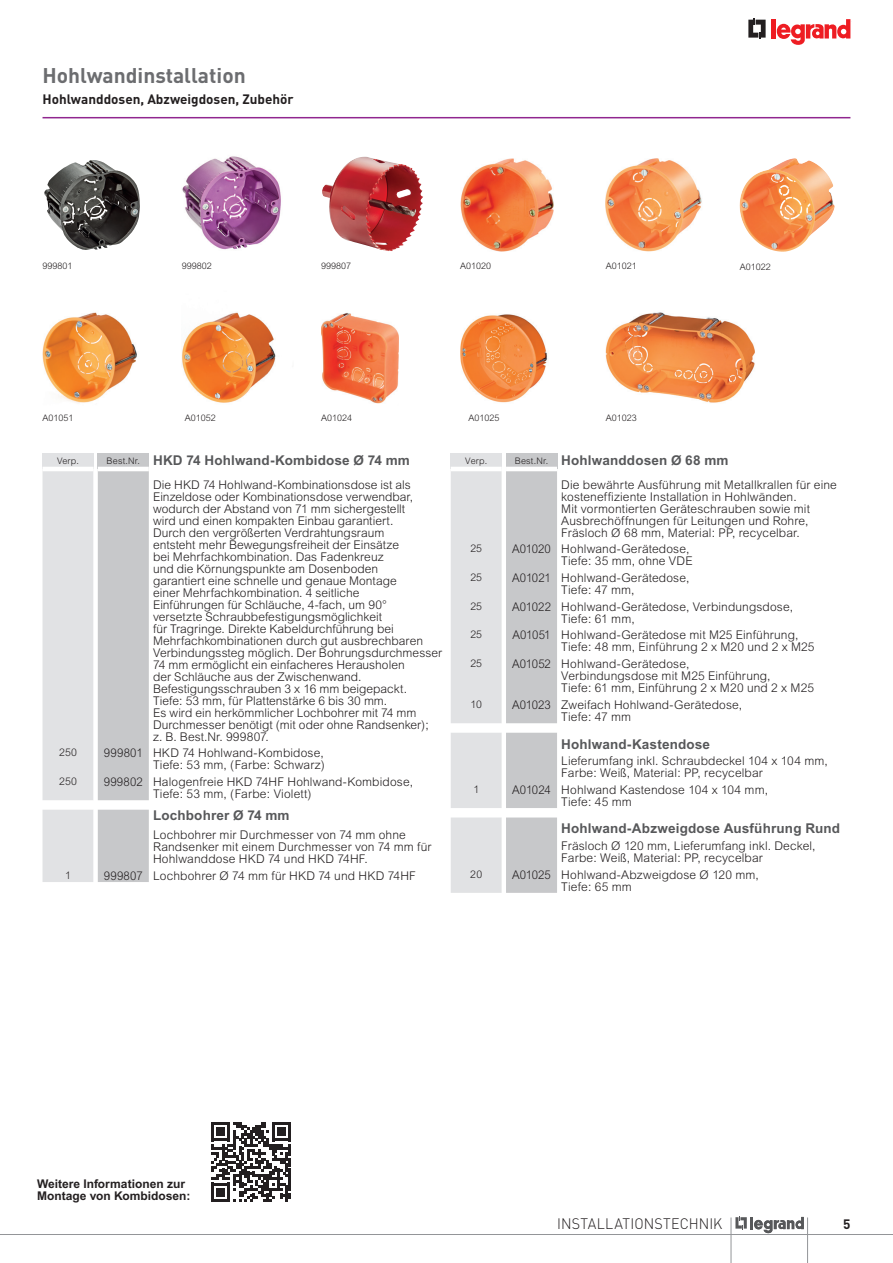
<style>
.page{position:relative;width:893px;height:1263px;background:#fff}
.page>*{position:absolute;margin:0;border:0;box-sizing:border-box;transform-origin:0 0}
.t1{font:700 21px "DIN Pro";color:#6c6d70}
.t2{font:300 15px "DIN Pro";letter-spacing:.005em;color:#231f20;scale:.95 1}
.t3{font:700 13.5px "Arial";letter-spacing:.01em;color:#57585a}
.t4{font:700 13.5px "DIN Pro";color:#231f20}
.t5{font:300 12px/12px "Arial";letter-spacing:.005em;color:#231f20}
.t6{font:300 12px/12px "Arial";letter-spacing:.005em;color:#231f20;scale:.95 1}
.t7{font:700 12px/12px "Arial";color:#231f20}
.t8{font:300 10.5px "Arial";letter-spacing:.005em;color:#231f20}
.t9{font:300 9px "Arial";color:#231f20}
.s1{font-weight:300;font-size:9px;color:#231f20}
</style>
<div class="page">
<svg style="left:735px;top:1216px;width:69px;height:17px"></svg>
<hr style="left:807px;top:1217px;width:1px;height:46px;background:#939598">
<hr style="left:731px;top:1217px;width:1px;height:46px;background:#939598">
<hr style="left:0;top:1234px;width:893px;height:1px;background:#939598">
<svg style="left:748px;top:18px;width:18px;height:21px"></svg>
<hr style="left:772px;top:19px;width:4px;height:20px;background:#ee1d23">
<svg style="left:777px;top:19px;width:73px;height:26px"></svg>
<hr style="left:43px;top:117px;width:807px;height:1px;background:#90268f">
<img style="left:43px;top:312px;width:94px;height:91px">
<img style="left:606px;top:312px;width:149px;height:91px">
<svg style="left:43px;top:454px;width:106px;height:428px;background:#d7d7d9"></svg>
<div style="left:43px;top:454px;width:51px;height:15px;background:#e1e2e4"></div>
<hr style="left:43px;top:467px;width:51px;height:4px;background:#fff">
<div style="left:98px;top:454px;width:51px;height:15px;background:#c7c8ca"></div>
<hr style="left:98px;top:467px;width:51px;height:4px;background:#fff">
<svg style="left:451px;top:471px;width:106px;height:422px;background:#d7d8da"></svg>
<div style="left:451px;top:454px;width:51px;height:15px;background:#e1e2e4"></div>
<hr style="left:451px;top:467px;width:51px;height:4px;background:#fff">
<div style="left:506px;top:454px;width:51px;height:15px;background:#c7c8ca"></div>
<hr style="left:506px;top:467px;width:51px;height:4px;background:#fff">
<img style="left:460px;top:158px;width:94px;height:94px">
<img style="left:460px;top:314px;width:88px;height:89px">
<img style="left:749px;top:158px;width:45px;height:22px">
<img style="left:606px;top:158px;width:96px;height:94px">
<img style="left:182px;top:156px;width:99px;height:94px">
<img style="left:182px;top:312px;width:94px;height:91px">
<img style="left:322px;top:157px;width:101px;height:94px">
<img style="left:321px;top:313px;width:78px;height:91px">
<img style="left:44px;top:160px;width:96px;height:90px">
<svg style="left:211px;top:1122px;width:80px;height:80px"></svg>
<h1 class="t1" style="left:43px;top:61px;width:205px">Hohlwandinstallation</h1>
<p class="t4" style="left:43px;top:90px;width:253px">Hohlwanddosen, Abzweigdosen, Zubehör</p>
<p class="t9" style="left:43px;top:260px;width:32px">999801</p>
<p class="t9" style="left:182px;top:260px;width:32px">999802</p>
<p class="t9" style="left:321px;top:260px;width:32px">999807</p>
<p class="t9" style="left:460px;top:260px;width:33px">A01020</p>
<p class="t9" style="left:606px;top:260px;width:33px">A01021</p>
<p class="t9" style="left:740px;top:261px;width:33px">A01022</p>
<p class="t9" style="left:43px;top:412px;width:33px">A01051</p>
<p class="t9" style="left:606px;top:412px;width:33px">A01023</p>
<p class="t9" style="left:185px;top:412px;width:33px">A01052</p>
<p class="t9" style="left:321px;top:412px;width:33px">A01024</p>
<p class="t9" style="left:468px;top:412px;width:33px">A01025</p>
<p class="t9" style="left:57px;top:455px;width:23px">Verp.</p>
<p class="t3" style="left:107px;top:452px;width:305px"><span class="s1">Best.Nr.</span> HKD 74 Hohlwand-Kombidose Ø 74 mm</p>
<p class="t5" style="left:153px;top:478px;width:291px">Die HKD 74 Hohlwand-Kombinationsdose ist als Einzeldose oder Kombinationsdose verwendbar, wodurch der Abstand von 71 mm sichergestellt<br>wird und einen kompakten Einbau garantiert.<br>Durch den vergrößerten Verdrahtungsraum<br>entsteht mehr Bewegungsfreiheit der Einsätze<br>bei Mehrfachkombination. Das Fadenkreuz<br>und die Körnungspunkte am Dosenboden<br>garantiert eine schnelle und genaue Montage<br>einer Mehrfachkombination. 4 seitliche<br>Einführungen für Schläuche, 4-fach, um 90°<br>versetzte Schraubbefestigungsmöglichkeit<br>für Tragringe. Direkte Kabeldurchführung bei Mehrfachkombinationen durch gut ausbrechbaren Verbindungssteg möglich. Der Bohrungsdurchmesser 74 mm ermöglicht ein einfacheres Herausholen<br>der Schläuche aus der Zwischenwand.<br>Befestigungsschrauben 3 x 16 mm beigepackt.<br>Tiefe: 53 mm, für Plattenstärke 6 bis 30 mm.<br>Es wird ein herkömmlicher Lochbohrer mit 74 mm Durchmesser benötigt (mit oder ohne Randsenker);<br>z. B. Best.Nr. 999807.</p>
<p class="t8" style="left:59px;top:746px;width:19px">250</p>
<p class="t6" style="left:104px;top:747px;width:234px;text-align:right">999801 HKD 74 Hohlwand-Kombidose,<br>Tiefe: 53 mm, (Farbe: Schwarz)</p>
<p class="t8" style="left:59px;top:775px;width:19px">250</p>
<p class="t6" style="left:153px;top:776px;width:275px;text-indent:-49px">999802 Halogenfreie HKD 74HF Hohlwand-Kombidose,<br>Tiefe: 53 mm, (Farbe: Violett)</p>
<p class="t3" style="left:153px;top:808px;width:138px">Lochbohrer Ø 74 mm</p>
<p class="t5" style="left:153px;top:829px;width:280px">Lochbohrer mir Durchmesser von 74 mm ohne<br>Randsenker mit einem Durchmesser von 74 mm für<br>Hohlwanddose HKD 74 und HKD 74HF.</p>
<p class="t8" style="left:65px;top:869px;width:7px">1</p>
<p class="t6" style="left:104px;top:870px;width:330px">999807 Lochbohrer Ø 74 mm für HKD 74 und HKD 74HF</p>
<p class="t9" style="left:465px;top:455px;width:23px">Verp.</p>
<p class="t3" style="left:515px;top:452px;width:215px"><span class="s1">Best.Nr.</span> Hohlwanddosen Ø 68 mm</p>
<p class="t5" style="left:561px;top:478px;width:277px">Die bewährte Ausführung mit Metallkrallen für eine kosteneffiziente Installation in Hohlwänden.<br>Mit vormontierten Geräteschrauben sowie mit Ausbrechöffnungen für Leitungen und Rohre, Fräsloch Ø 68 mm, Material: PP, recycelbar.</p>
<p class="t8" style="left:470px;top:542px;width:13px">25</p>
<p class="t6" style="left:512px;top:543px;width:192px;text-align:right">A01020 Hohlwand-Gerätedose,<br>Tiefe: 35 mm, ohne VDE</p>
<p class="t8" style="left:470px;top:571px;width:13px">25</p>
<p class="t6" style="left:512px;top:572px;width:188px;text-align:center">A01021 Hohlwand-Gerätedose,<br>Tiefe: 47 mm,</p>
<p class="t8" style="left:470px;top:600px;width:13px">25</p>
<p class="t6" style="left:561px;top:600px;width:245px;text-indent:-49px">A01022 Hohlwand-Gerätedose, Verbindungsdose,<br>Tiefe: 61 mm,</p>
<p class="t8" style="left:470px;top:629px;width:13px">25</p>
<p class="t6" style="left:561px;top:629px;width:268px;text-indent:-49px">A01051 Hohlwand-Gerätedose mit M25 Einführung,<br>Tiefe: 48 mm, Einführung 2 x M20 und 2 x M25</p>
<p class="t8" style="left:470px;top:657px;width:13px">25</p>
<p class="t6" style="left:561px;top:658px;width:268px;text-indent:-49px">A01052 Hohlwand-Gerätedose,<br>Verbindungsdose mit M25 Einführung,<br>Tiefe: 61 mm, Einführung 2 x M20 und 2 x M25</p>
<p class="t8" style="left:470px;top:698px;width:13px">10</p>
<p class="t6" style="left:561px;top:699px;width:192px;text-indent:-49px">A01023 Zweifach Hohlwand-Gerätedose,<br>Tiefe: 47 mm</p>
<p class="t3" style="left:561px;top:736px;width:150px">Hohlwand-Kastendose</p>
<p class="t5" style="left:561px;top:755px;width:268px">Lieferumfang inkl. Schraubdeckel 104 x 104 mm,<br>Farbe: Weiß, Material: PP, recycelbar</p>
<p class="t8" style="left:473px;top:783px;width:7px">1</p>
<p class="t6" style="left:561px;top:784px;width:219px;text-indent:-49px">A01024 Hohlwand Kastendose 104 x 104 mm,<br>Tiefe: 45 mm</p>
<p class="t3" style="left:561px;top:821px;width:280px">Hohlwand-Abzweigdose Ausführung Rund</p>
<p class="t5" style="left:561px;top:840px;width:256px">Fräsloch Ø 120 mm, Lieferumfang inkl. Deckel,<br>Farbe: Weiß, Material: PP, recycelbar</p>
<p class="t8" style="left:470px;top:868px;width:13px">20</p>
<p class="t6" style="left:561px;top:868px;width:209px;text-indent:-49px">A01025 Hohlwand-Abzweigdose Ø 120 mm,<br>Tiefe: 65 mm</p>
<p class="t7" style="left:37px;top:1178px;width:155px">Weitere Informationen zur<br>Montage von Kombidosen:</p>
<p class="t2" style="left:557px;top:1213px;width:175px">INSTALLATIONSTECHNIK</p>
<p class="t4" style="left:843px;top:1214px;width:9px">5</p>
</div>
